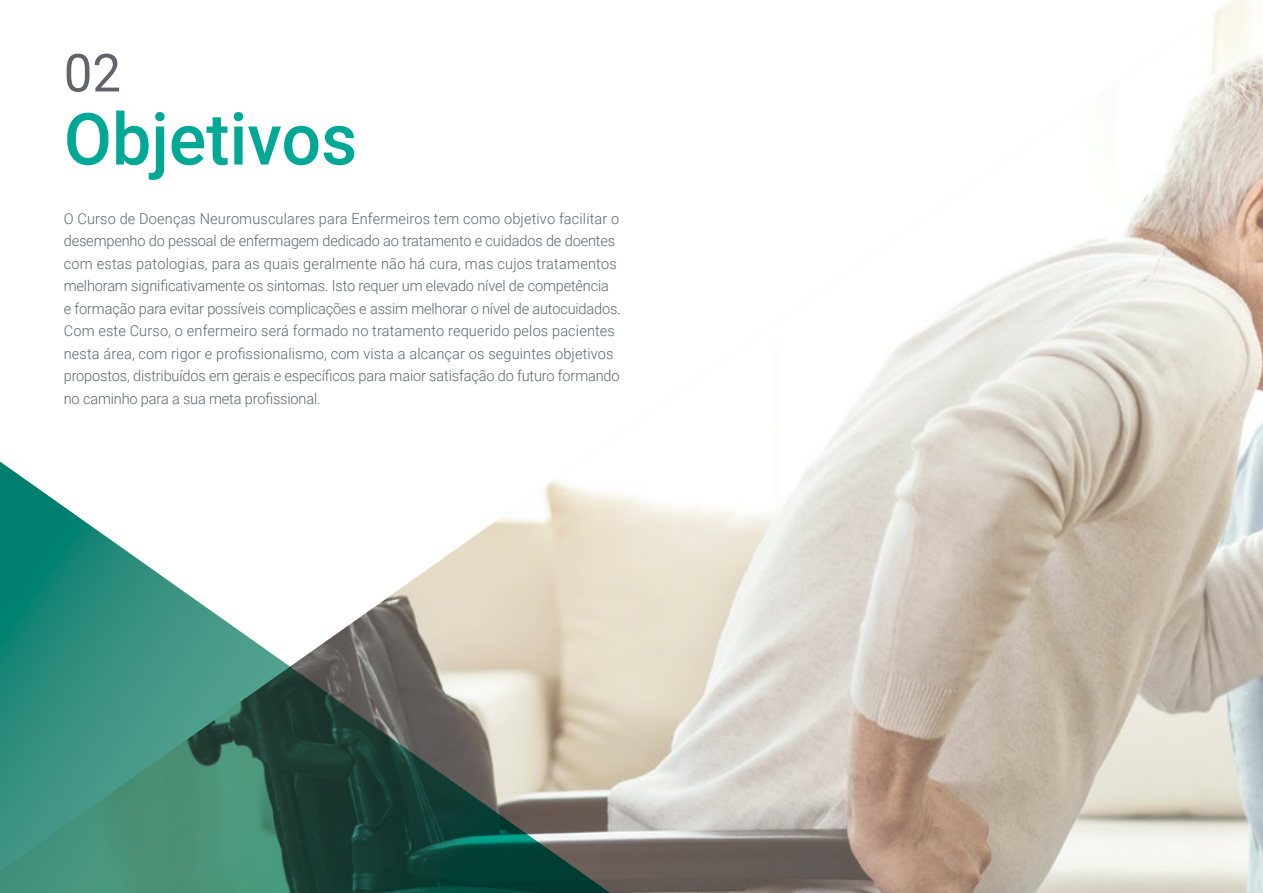
<style>
.page{position:relative;width:1263px;height:893px;background:#fff}
.page>*{position:absolute;margin:0;border:0;box-sizing:border-box;transform-origin:0 0}
.t1{font:500 72px "Roboto";color:#00a996}
.t2{font:52.5px "Roboto";color:#61646a}
.t3{font:300 15px/22.5px "Roboto";letter-spacing:-.01em;color:#61646a}
</style>
<div class="page">
<img style="left:640px;top:0;width:623px;height:893px">
<svg style="left:0;top:461px;width:640px;height:432px"></svg>
<h2 class="t2" style="left:64px;top:36px;width:59px">02</h2>
<h1 class="t1" style="left:64px;top:89px;width:295px">Objetivos</h1>
<p class="t3" style="left:64px;top:207px;width:559px">O Curso de Doenças Neuromusculares para Enfermeiros tem como objetivo facilitar o desempenho do pessoal de enfermagem dedicado ao tratamento e cuidados de doentes com estas patologias, para as quais geralmente não há cura, mas cujos tratamentos melhoram significativamente os sintomas. Isto requer um elevado nível de competência<br>e formação para evitar possíveis complicações e assim melhorar o nível de autocuidados.<br>Com este Curso, o enfermeiro será formado no tratamento requerido pelos pacientes nesta área, com rigor e profissionalismo, com vista a alcançar os seguintes objetivos propostos, distribuídos em gerais e específicos para maior satisfação do futuro formando no caminho para a sua meta profissional.</p>
</div>
